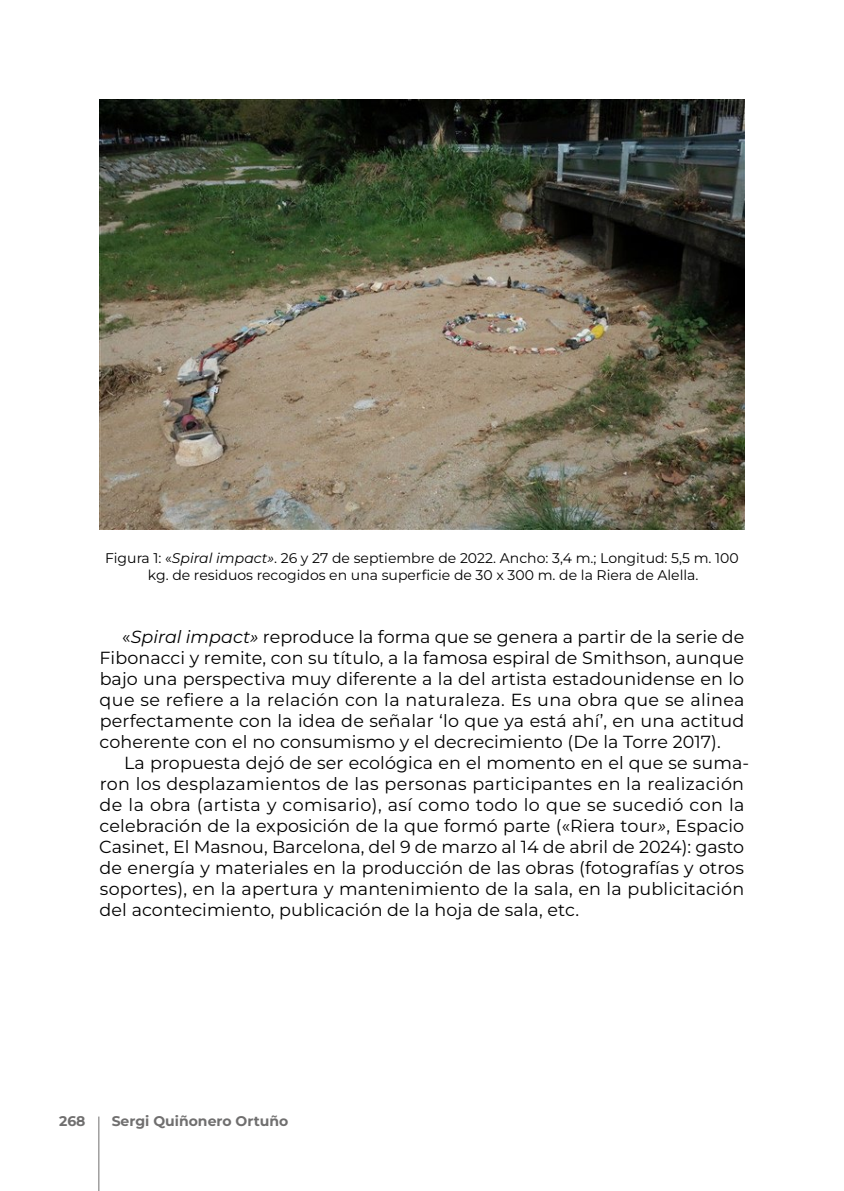
<style>
.page{position:relative;width:844px;height:1191px;background:#fff}
.page>*{position:absolute;margin:0;border:0;box-sizing:border-box;transform-origin:0 0}
.t1{font:17.5px/21px "Montserrat";letter-spacing:.005em;color:#000;text-align:justify}
.t2{font:14px/16.8px "Montserrat";color:#000;text-align:center}
.t3{font:700 14px "Montserrat";color:#706f6f}
.s1{font-style:italic}
</style>
<div class="page">
<hr style="left:98px;top:1116px;width:1px;height:75px;background:#706f6f">
<img style="left:99px;top:99px;width:645px;height:430px">
<p class="t2" style="left:105px;top:549px;width:635px">Figura 1: «<span class="s1">Spiral impact»</span>. 26 y 27 de septiembre de 2022. Ancho: 3,4 m.; Longitud: 5,5 m. 100 kg. de residuos recogidos en una superficie de 30 x 300 m. de la Riera de Alella.</p>
<p class="t1" style="left:99px;top:625px;width:646px;text-indent:23px">«<span class="s1">Spiral impact»</span> reproduce la forma que se genera a partir de la serie de Fibonacci y remite, con su título, a la famosa espiral de Smithson, aunque bajo una perspectiva muy diferente a la del artista estadounidense en lo que se refiere a la relación con la naturaleza. Es una obra que se alinea perfectamente con la idea de señalar ‘lo que ya está ahí’, en una actitud coherente con el no consumismo y el decrecimiento (De la Torre 2017).</p>
<p class="t1" style="left:99px;top:751px;width:651px;text-align:left;text-indent:25px">La propuesta dejó de ser ecológica en el momento en el que se suma&shy;ron los desplazamientos de las personas participantes en la realización de la obra (artista y comisario), así como todo lo que se sucedió con la celebración de la exposición de la que formó parte («Riera tour<span class="s1">»</span>, Espacio Casinet, El Masnou, Barcelona, del 9 de marzo al 14 de abril de 2024): gasto de energía y materiales en la producción de las obras (fotografías y otros soportes), en la apertura y mantenimiento de la sala, en la publicitación del acontecimiento, publicación de la hoja de sala, etc.</p>
<p class="t3" style="left:59px;top:1112px;width:28px">268</p>
<p class="t3" style="left:112px;top:1112px;width:178px">Sergi Quiñonero Ortuño</p>
</div>
